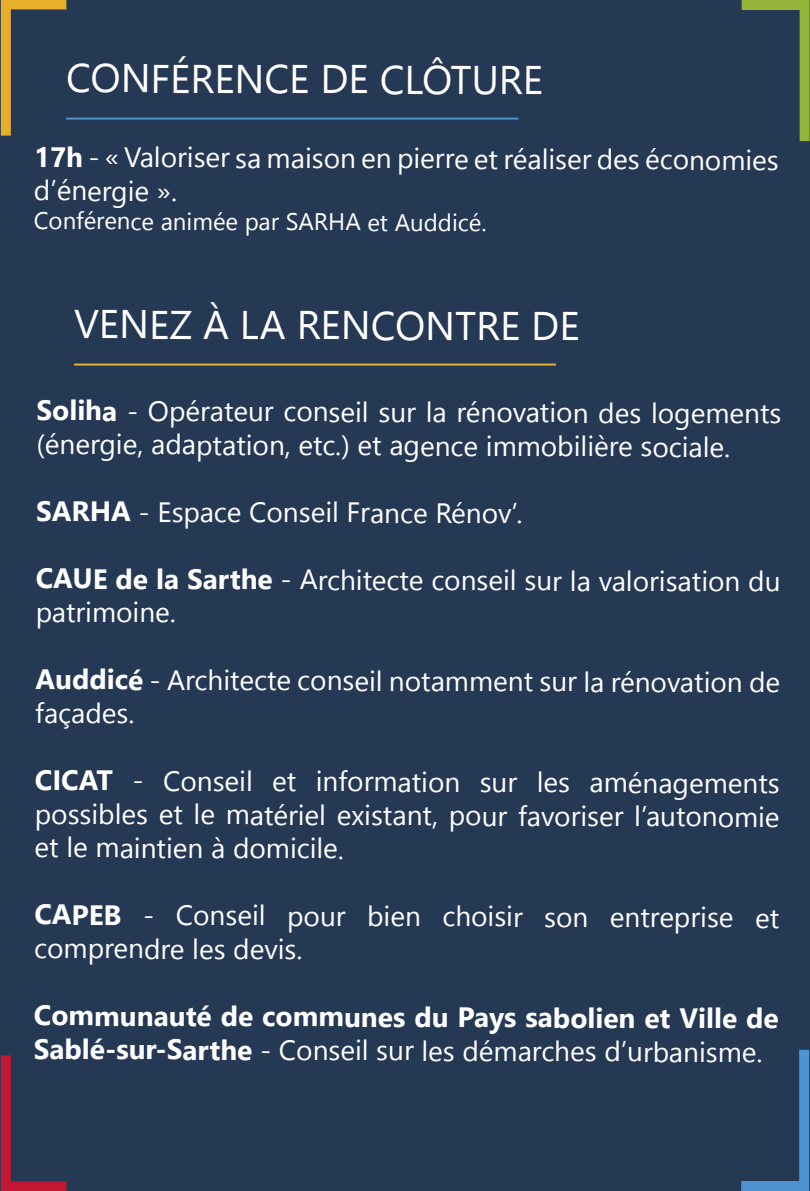
<style>
.page{position:relative;width:810px;height:1191px;background:#253955}
.page>*{position:absolute;margin:0;border:0;box-sizing:border-box;transform-origin:0 0}
.t1{font:28px "Segoe UI Emoji";color:#fff}
.t2{font:700 28px/32.4px "Segoe UI";letter-spacing:-.01em;color:#fff}
.t3{font:24px "Segoe UI Emoji";color:#fff}
</style>
<div class="page">
<svg style="left:0;top:1055px;width:67px;height:136px"></svg>
<hr style="left:66px;top:118px;width:452px;height:2px;background:#4e93d1">
<hr style="left:74px;top:363px;width:482px;height:2px;background:#e7af2a">
<svg style="left:0;top:0;width:310px;height:136px"></svg>
<svg style="left:741px;top:0;width:69px;height:142px"></svg>
<svg style="left:741px;top:1049px;width:69px;height:142px"></svg>
<p class="t2" style="left:34px;top:138px;width:51px">17h</p>
<p class="t1" style="left:154px;top:140px;width:95px">●□ ▲ ▲</p>
<p class="t1" style="left:312px;top:141px;width:82px">▲□■ ■</p>
<p class="t1" style="left:488px;top:142px;width:80px">▼ ●▲</p>
<p class="t1" style="left:628px;top:142px;width:95px">▲ □■□</p>
<p class="t1" style="left:71px;top:173px;width:17px">■</p>
<p class="t3" style="left:328px;top:207px;width:97px">★ ▼ ◆</p>
<p class="t2" style="left:37px;top:392px;width:82px">Soliha</p>
<p class="t1" style="left:224px;top:394px;width:210px">▼ ◆ □■▲ ● ▲◆ ●</p>
<p class="t1" style="left:480px;top:395px;width:110px">■□❖ ▼ □■</p>
<p class="t1" style="left:629px;top:396px;width:46px">▲ ●□</p>
<p class="t1" style="left:744px;top:396px;width:39px">■▼▲</p>
<p class="t1" style="left:60px;top:427px;width:17px">■</p>
<p class="t1" style="left:212px;top:428px;width:112px">▼ ▼□■ ▼</p>
<p class="t1" style="left:541px;top:429px;width:170px">□ ●➔ ▲□ ●</p>
<p class="t2" style="left:36px;top:493px;width:96px">SARHA</p>
<p class="t1" style="left:266px;top:495px;width:74px">□■▲ ●</p>
<p class="t1" style="left:384px;top:496px;width:129px">■ ■□❖</p>
<p class="t2" style="left:36px;top:560px;width:238px">CAUE de la Sarthe</p>
<p class="t1" style="left:444px;top:564px;width:338px">□■▲ ● ▲◆ ● ❖ ●□ ▲ ▼□■ ◆</p>
<p class="t1" style="left:66px;top:595px;width:91px">▼ □■</p>
<p class="t2" style="left:35px;top:661px;width:110px">Auddicé</p>
<p class="t1" style="left:230px;top:663px;width:202px">▼ ▼ □■▲ ● ■□▼</p>
<p class="t1" style="left:508px;top:664px;width:84px">■▼ ▲◆ ●</p>
<p class="t1" style="left:634px;top:665px;width:110px">■□❖ ▼ □■</p>
<p class="t2" style="left:35px;top:761px;width:80px">CICAT</p>
<p class="t1" style="left:180px;top:764px;width:185px">□■▲ ● ▼ ■ □</p>
<p class="t1" style="left:412px;top:765px;width:160px">▼□■ ▲◆ ● ▲</p>
<p class="t1" style="left:642px;top:765px;width:17px">■</p>
<p class="t1" style="left:742px;top:766px;width:39px">■▼▲</p>
<p class="t1" style="left:51px;top:797px;width:151px">□▲▲ ● ▲ ▼ ●</p>
<p class="t1" style="left:371px;top:798px;width:128px">▲▼ ■▼ □◆</p>
<p class="t1" style="left:541px;top:799px;width:195px">❖□ ▲ ● ◆▼□■□</p>
<p class="t1" style="left:141px;top:831px;width:127px">■▼ ■ → □</p>
<p class="t1" style="left:316px;top:831px;width:8px">●</p>
<p class="t2" style="left:34px;top:896px;width:89px">CAPEB</p>
<p class="t1" style="left:193px;top:898px;width:74px">□■▲ ●</p>
<p class="t1" style="left:405px;top:899px;width:103px">■ □▲</p>
<p class="t1" style="left:544px;top:899px;width:46px">▲□■</p>
<p class="t2" style="left:34px;top:998px;width:746px">Communauté de communes du Pays sabolien et Ville de<br>Sablé-sur-Sarthe</p>
<p class="t1" style="left:296px;top:1033px;width:160px">□■▲ ● ▲◆ ● ▲</p>
</div>
